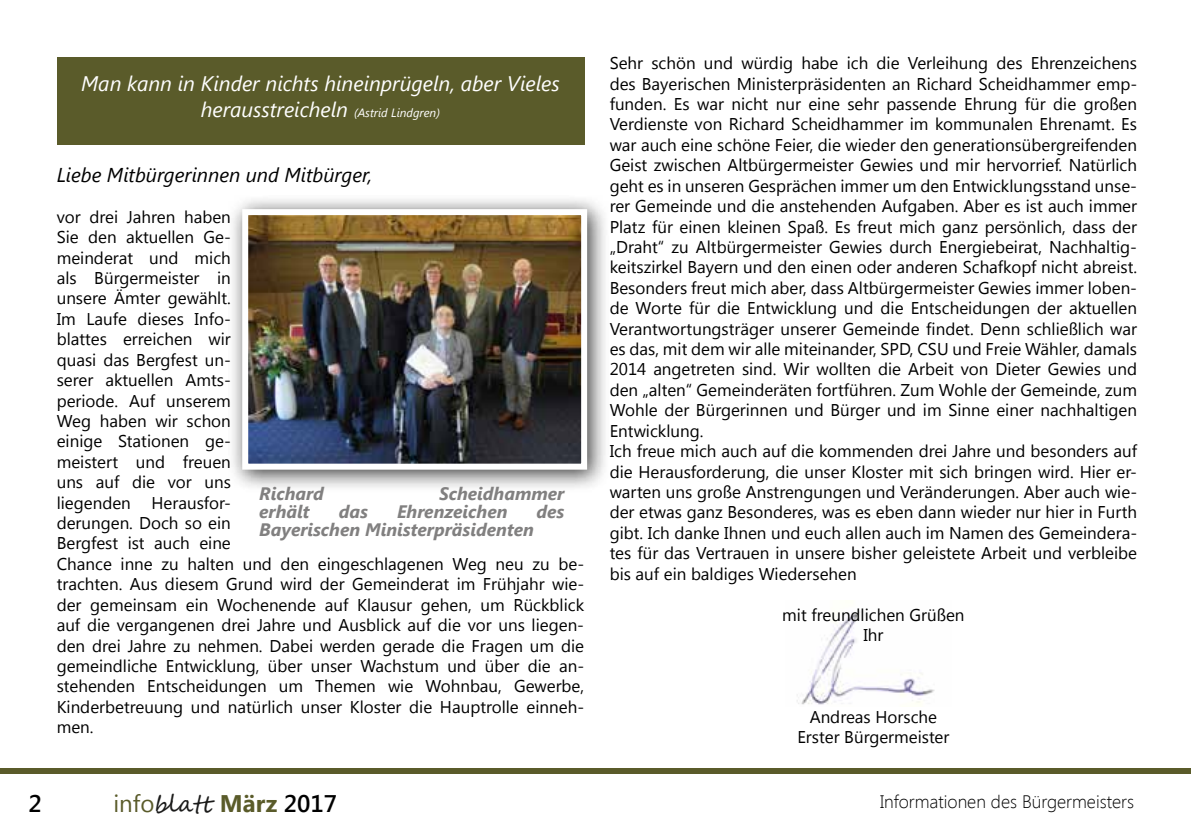
<style>
.page{position:relative;width:1191px;height:840px;background:#fff}
.page>*{position:absolute;margin:0;border:0;box-sizing:border-box;transform-origin:0 0}
.t1{font:24px "Segoe Script";color:#1b1b1a}
.t2{font:600 24px "Segoe UI";color:#000}
.t3{font:italic 21px/26.4px "Segoe UI";color:#fff;text-align:center}
.t4{font:italic 20px "Segoe UI";color:#000}
.t5{font:italic 700 18px "Segoe UI";color:#818080}
.t6{font:300 18px "Segoe UI";color:#000}
.t7{font:17px/20.4px "Segoe UI";color:#000}
.s1{font-size:12px}
.s2{font-family:"Segoe UI";color:#5a5b2a}
.s3{font-family:"Segoe UI";font-weight:700;color:#5a5b2a}
.s4{font-family:"Segoe UI";font-weight:600;color:#000}
</style>
<div class="page">
<div style="left:0;top:767px;width:1191px;height:6px;background:#5a5b2a"></div>
<div style="left:57px;top:57px;width:527px;height:88px;background:#5a5b2a"></div>
<img style="left:797px;top:612px;width:138px;height:93px">
<div style="left:227px;top:194px;width:383px;height:298px;background:#000;opacity:.75"></div>
<img style="left:249px;top:216px;width:331px;height:246px">
<div style="left:242px;top:209px;width:345px;height:260px;border:6px solid #fff"></div>
<p class="t3" style="left:81px;top:69px;width:480px">Man kann in Kinder nichts hineinprügeln, aber Vieles herausstreicheln <span class="s1">(Astrid Lindgren)</span></p>
<p class="t4" style="left:57px;top:161px;width:317px">Liebe Mitbürgerinnen und Mitbürger,</p>
<p class="t7" style="left:57px;top:205px;width:529px">vor drei Jahren haben<br>Sie den aktuellen Ge-<br>meinderat und mich<br>als Bürgermeister in<br>unsere Ämter gewählt.<br>Im Laufe dieses Info-<br>blattes erreichen wir<br>quasi das Bergfest un-<br>serer aktuellen Amts-<br>periode. Auf unserem<br>Weg haben wir schon<br>einige Stationen ge-<br>meistert und freuen<br>uns auf die vor uns<br>liegenden Herausfor-<br>derungen. Doch so ein<br>Bergfest ist auch eine<br>Chance inne zu halten und den eingeschlagenen Weg neu zu be&shy;trachten. Aus diesem Grund wird der Gemeinderat im Frühjahr wie&shy;der gemeinsam ein Wochenende auf Klausur gehen, um Rückblick auf die vergangenen drei Jahre und Ausblick auf die vor uns liegen&shy;den drei Jahre zu nehmen. Dabei werden gerade die Fragen um die gemeindliche Entwicklung, über unser Wachstum und über die an&shy;stehenden Entscheidungen um Themen wie Wohnbau, Gewerbe, Kinderbetreuung und natürlich unser Kloster die Hauptrolle einneh&shy;men.</p>
<p class="t5" style="left:259px;top:480px;width:66px">Richard</p>
<p class="t5" style="left:439px;top:480px;width:127px">Scheidhammer</p>
<p class="t5" style="left:259px;top:498px;width:52px">erhält</p>
<p class="t5" style="left:339px;top:498px;width:31px">das</p>
<p class="t5" style="left:397px;top:498px;width:112px">Ehrenzeichen</p>
<p class="t5" style="left:536px;top:498px;width:29px">des</p>
<p class="t5" style="left:259px;top:516px;width:276px">Bayerischen Ministerpräsidenten</p>
<h1 class="t2" style="left:28px;top:786px;width:15px">2</h1>
<h1 class="t1" style="left:113px;top:784px;width:225px"><span class="s2">info</span>blatt <span class="s3">März</span> <span class="s4">2017</span></h1>
<p class="t7" style="left:609px;top:52px;width:529px">Sehr schön und würdig habe ich die Verleihung des Ehrenzeichens des Bayerischen Ministerpräsidenten an Richard Scheidhammer emp&shy;funden. Es war nicht nur eine sehr passende Ehrung für die großen Verdienste von Richard Scheidhammer im kommunalen Ehrenamt. Es war auch eine schöne Feier, die wieder den generationsübergreifenden Geist zwischen Altbürgermeister Gewies und mir hervorrief. Natürlich geht es in unseren Gesprächen immer um den Entwicklungsstand unse&shy;rer Gemeinde und die anstehenden Aufgaben. Aber es ist auch immer Platz für einen kleinen Spaß. Es freut mich ganz persönlich, dass der „Draht“ zu Altbürgermeister Gewies durch Energiebeirat, Nachhaltig&shy;keitszirkel Bayern und den einen oder anderen Schafkopf nicht abreist.<br>Besonders freut mich aber, dass Altbürgermeister Gewies immer loben&shy;de Worte für die Entwicklung und die Entscheidungen der aktuellen Verantwortungsträger unserer Gemeinde findet. Denn schließlich war es das, mit dem wir alle miteinander, SPD, CSU und Freie Wähler, damals 2014 angetreten sind. Wir wollten die Arbeit von Dieter Gewies und den „alten“ Gemeinderäten fortführen. Zum Wohle der Gemeinde, zum Wohle der Bürgerinnen und Bürger und im Sinne einer nachhaltigen Entwicklung.<br>Ich freue mich auch auf die kommenden drei Jahre und besonders auf die Herausforderung, die unser Kloster mit sich bringen wird. Hier er&shy;warten uns große Anstrengungen und Veränderungen. Aber auch wie&shy;der etwas ganz Besonderes, was es eben dann wieder nur hier in Furth gibt. Ich danke Ihnen und euch allen auch im Namen des Gemeindera&shy;tes für das Vertrauen in unsere bisher geleistete Arbeit und verbleibe bis auf ein baldiges Wiedersehen</p>
<p class="t7" style="left:782px;top:603px;width:184px;text-align:center">mit freundlichen Grüßen<br>Ihr</p>
<p class="t7" style="left:797px;top:705px;width:154px;text-align:center">Andreas Horsche<br>Erster Bürgermeister</p>
<p class="t6" style="left:880px;top:788px;width:255px">Informationen des Bürgermeisters</p>
</div>
